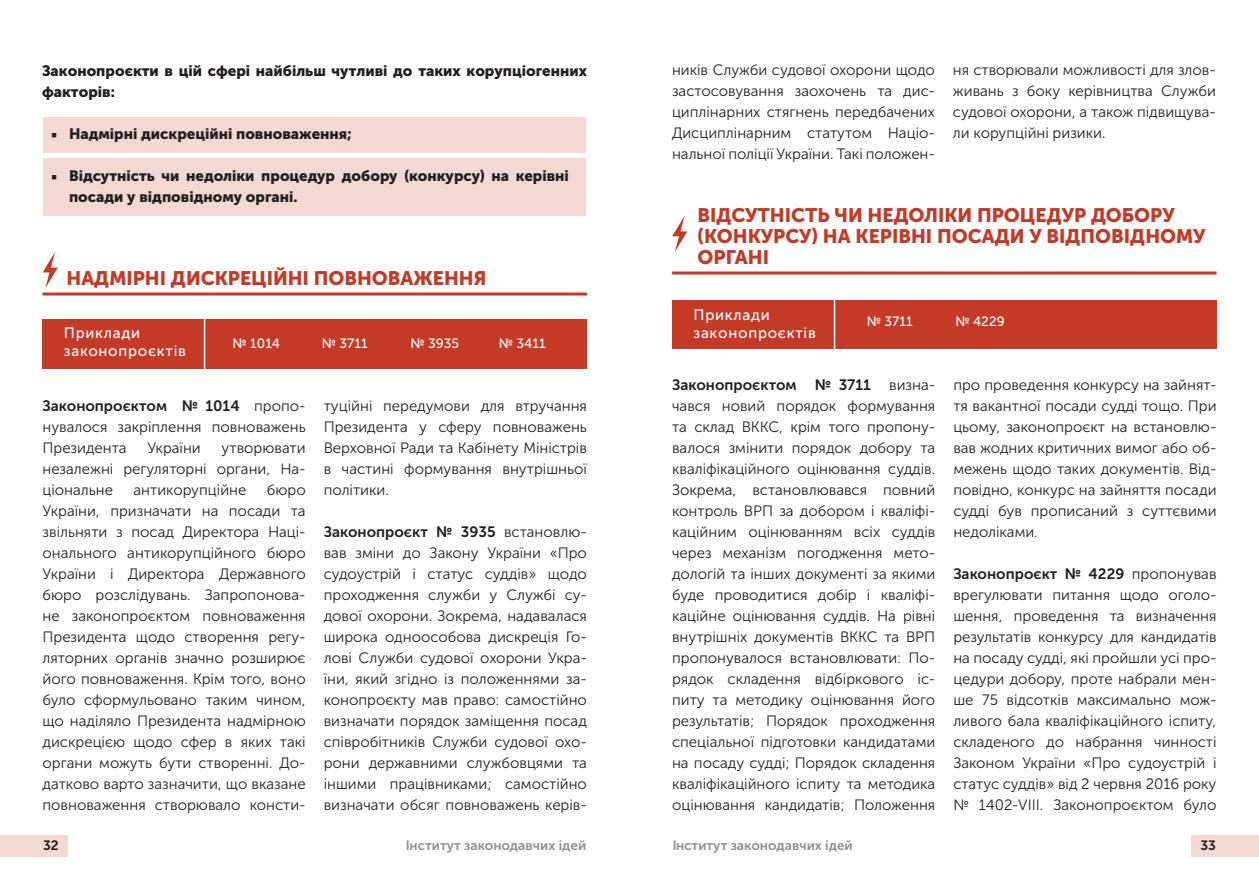
<style>
.page{position:relative;width:1259px;height:893px;background:#fff}
.page>*{position:absolute;margin:0;border:0;box-sizing:border-box;transform-origin:0 0}
.t1{font:19.5px/21px "Museo Sans Cyrl 900";color:#c43a26}
.t2{font:15px/21px "Museo Sans Cyrl 300";color:#231f20;text-align:justify}
.t3{font:15px/21px "Museo Sans Cyrl 900";color:#231f20}
.t4{font:15px "Museo Sans Cyrl 700";color:#231f20}
.t5{font:15px/18px "Museo Sans Cyrl 500";letter-spacing:.05em;color:#fff}
.t6{font:13.5px "Museo Sans Cyrl 700";color:#231f20}
.t7{font:13.5px "Museo Sans Cyrl 500";color:#fff}
.s1{font-family:"Mignon"}
.s2{font-family:"Museo Sans Cyrl 300"}
</style>
<div class="page">
<div style="left:0;top:836px;width:68px;height:21px;background:#f3d8d4"></div>
<div style="left:1191px;top:836px;width:68px;height:21px;background:#f3d8d4"></div>
<div style="left:672px;top:300px;width:544px;height:48px;background:#c43a26"></div>
<hr style="left:834px;top:297px;width:1px;height:56px;background:#fff">
<svg style="left:672px;top:216px;width:15px;height:36px"></svg>
<hr style="left:672px;top:272px;width:544px;height:2px;background:#c43a26">
<div style="left:43px;top:118px;width:543px;height:35px;background:#f3d8d4"></div>
<div style="left:43px;top:159px;width:543px;height:57px;background:#f3d8d4"></div>
<div style="left:43px;top:319px;width:544px;height:50px;background:#c43a26"></div>
<svg style="left:43px;top:252px;width:15px;height:36px"></svg>
<svg style="left:43px;top:292px;width:544px;height:4px;background:#d26a5c"></svg>
<hr style="left:204px;top:317px;width:1px;height:52px;background:#fff">
<p class="t3" style="left:42px;top:60px;width:546px">Законопроєкти в цій сфері найбільш чутливі до таких корупціогенних факторів:</p>
<p class="t3" style="left:51px;top:123px;width:302px"><span class="s1">■</span> Надмірні дискреційні повноваження;</p>
<p class="t3" style="left:69px;top:165px;width:501px;text-indent:-18px"><span class="s1">■</span> Відсутність чи недоліки процедур добору (конкурсу) на керівні посади у відповідному органі.</p>
<h1 class="t1" style="left:67px;top:267px;width:421px">НАДМІРНІ ДИСКРЕЦІЙНІ ПОВНОВАЖЕННЯ</h1>
<p class="t5" style="left:64px;top:324px;width:123px">Приклади законопроєктів</p>
<p class="t7" style="left:232px;top:335px;width:49px">№ 1014</p>
<p class="t7" style="left:322px;top:335px;width:47px">№ 3711</p>
<p class="t7" style="left:410px;top:335px;width:50px">№ 3935</p>
<p class="t7" style="left:499px;top:335px;width:48px">№ 3411</p>
<p class="t4" style="left:43px;top:397px;width:265px">Законопроєктом № 1014 <span class="s2">пропо-</span></p>
<p class="t2" style="left:43px;top:416px;width:265px">нувалося закріплення повноважень<br>Президента</p>
<p class="t2" style="left:147px;top:437px;width:55px">України</p>
<p class="t2" style="left:43px;top:437px;width:265px;text-indent:179px">утворювати незалежні регуляторні органи, На&shy;ціональне</p>
<p class="t2" style="left:43px;top:479px;width:265px;text-indent:224px">бюро України, призначати на посади та звільняти з посад Директора Наці&shy;онального антикорупційного бюро України і Директора Державного бюро розслідувань. Запропонова&shy;не законопроєктом повноваження Президента щодо створення регу&shy;ляторних органів значно розширює його повноваження. Крім того, воно було сформульовано таким чином, що наділяло Президента надмірною дискрецією щодо сфер в яких такі органи можуть бути створенні. До&shy;датково варто зазначити, що вказане повноваження створювало консти-</p>
<p class="t2" style="left:133px;top:479px;width:114px">антикорупційне</p>
<p class="t2" style="left:324px;top:395px;width:265px">туційні передумови для втручання Президента у сферу повноважень Верховної Ради та Кабінету Міністрів в частині формування внутрішньої політики.</p>
<p class="t4" style="left:324px;top:523px;width:265px">Законопроєкт № 3935 <span class="s2">встановлю-</span></p>
<p class="t2" style="left:324px;top:542px;width:265px">вав зміни до Закону України «Про судоустрій і статус суддів» щодо проходження служби у Службі су&shy;дової охорони. Зокрема, надавалася широка одноособова дискреція Го&shy;лові Служби судової охорони Укра&shy;їни, який згідно із положеннями за&shy;конопроєкту мав право: самостійно визначати порядок заміщення посад співробітників Служби судової охо&shy;рони державними службовцями та іншими працівниками; самостійно визначати обсяг повноважень керів-</p>
<p class="t2" style="left:672px;top:59px;width:264px">ників Служби судової охорони щодо застосовування заохочень та дис&shy;циплінарних стягнень передбачених Дисциплінарним статутом Націо&shy;нальної поліції України. Такі положен-</p>
<p class="t2" style="left:953px;top:59px;width:264px">ня створювали можливості для злов&shy;живань з боку керівництва Служби судової охорони, а також підвищува&shy;ли корупційні ризики.</p>
<h1 class="t1" style="left:697px;top:205px;width:509px">ВІДСУТНІСТЬ ЧИ НЕДОЛІКИ ПРОЦЕДУР ДОБОРУ (КОНКУРСУ) НА КЕРІВНІ ПОСАДИ У ВІДПОВІДНОМУ<br>ОРГАНІ</h1>
<p class="t5" style="left:693px;top:305px;width:124px">Приклади законопроєктів</p>
<p class="t7" style="left:867px;top:314px;width:47px">№ 3711</p>
<p class="t7" style="left:955px;top:314px;width:51px">№ 4229</p>
<p class="t4" style="left:672px;top:376px;width:265px">Законопроєктом № 3711 <span class="s2">визна-</span></p>
<p class="t2" style="left:672px;top:395px;width:265px">чався новий порядок формування та склад ВККС, крім того пропону&shy;валося змінити порядок добору та кваліфікаційного оцінювання суддів.<br>Зокрема, встановлювався повний контроль ВРП за добором і кваліфі&shy;каційним оцінюванням всіх суддів через механізм погодження мето&shy;дологій та інших документі за якими буде проводитися добір і кваліфі&shy;каційне оцінювання суддів. На рівні внутрішніх документів ВККС та ВРП пропонувалося встановлювати: По&shy;рядок складення відбіркового іс&shy;питу та методику оцінювання його результатів; Порядок проходження спеціальної підготовки кандидатами на посаду судді; Порядок складення кваліфікаційного іспиту та методика оцінювання кандидатів; Положення</p>
<p class="t2" style="left:953px;top:374px;width:265px">про проведення конкурсу на зайнят&shy;тя вакантної посади судді тощо. При цьому, законопроєкт на встановлю&shy;вав жодних критичних вимог або об&shy;межень щодо таких документів. Від&shy;повідно, конкурс на зайняття посади судді був прописаний з суттєвими недоліками.</p>
<p class="t4" style="left:953px;top:565px;width:265px">Законопроєкт № 4229 <span class="s2">пропонував</span></p>
<p class="t2" style="left:953px;top:584px;width:265px">врегулювати питання щодо оголо&shy;шення, проведення та визначення результатів конкурсу для кандидатів на посаду судді, які пройшли усі про&shy;цедури добору, проте набрали мен&shy;ше 75 відсотків максимально мож&shy;ливого бала кваліфікаційного іспиту, складеного до набрання чинності Законом України «Про судоустрій і статус суддів» від 2 червня 2016 року № 1402-VIII. Законопроєктом було</p>
<p class="t6" style="left:43px;top:838px;width:17px">32</p>
<p class="t6" style="left:405px;top:838px;width:182px">Інститут законодавчих ідей</p>
<p class="t6" style="left:672px;top:838px;width:182px">Інститут законодавчих ідей</p>
<p class="t6" style="left:1200px;top:838px;width:17px">33</p>
</div>
